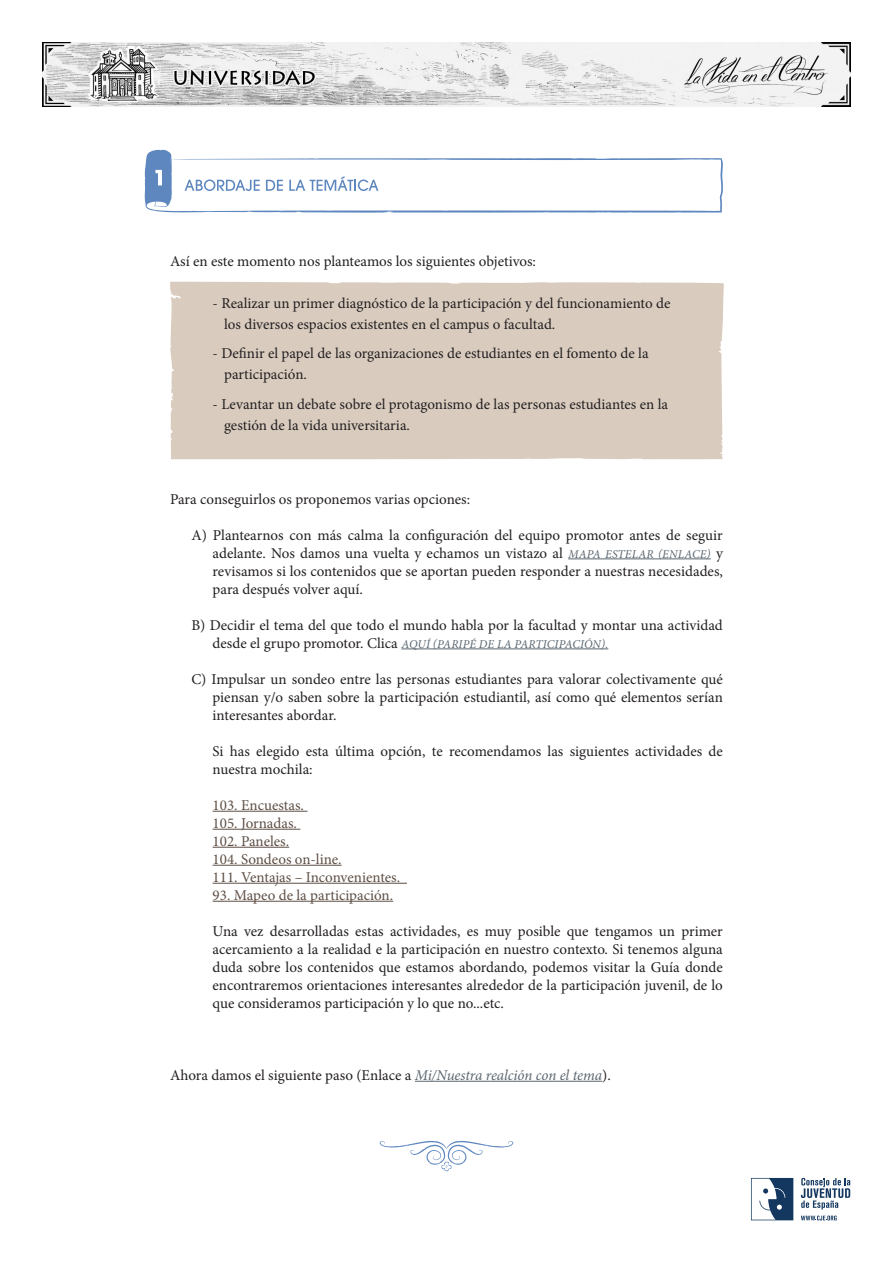
<style>
.page{position:relative;width:893px;height:1263px;background:#fff}
.page>*{position:absolute;margin:0;border:0;box-sizing:border-box;transform-origin:0 0}
.Texto_bruto_Etapas{font:15px/18px "Minion Pro";color:#231f20;text-align:justify}
.destacado_puntos_eta{font:15px/21px "Minion Pro";color:#231f20}
.Texto_bruto_Etapas-2{font:15px "Minion Pro";color:#5e4f45}
.Texto_bruto_Etapas-3{font:italic 12px "Minion Pro";letter-spacing:.005em;color:#5a6670}
.s1{font-style:italic;font-size:12px;color:#5a6670}
.s2{font-style:normal;font-size:15px;color:#231f20}
.s3{font-style:italic;color:#5a6670}
</style>
<div class="page">
<svg style="left:801px;top:1178px;width:49px;height:31px"></svg>
<svg style="left:801px;top:1215px;width:36px;height:5px"></svg>
<svg style="left:751px;top:1178px;width:42px;height:42px"></svg>
<svg style="left:145px;top:150px;width:578px;height:63px"></svg>
<div style="left:170px;top:282px;width:554px;height:177px;background:#d9ccbf"></div>
<img style="left:43px;top:43px;width:807px;height:63px">
<hr style="left:568px;top:559px;width:143px;height:1px;background:#5a6670">
<hr style="left:401px;top:649px;width:207px;height:1px;background:#5a6670">
<hr style="left:213px;top:811px;width:94px;height:1px;background:#5e4f45">
<hr style="left:213px;top:829px;width:87px;height:1px;background:#5e4f45">
<hr style="left:213px;top:847px;width:76px;height:1px;background:#5e4f45">
<hr style="left:213px;top:865px;width:129px;height:1px;background:#5e4f45">
<hr style="left:213px;top:883px;width:194px;height:1px;background:#5e4f45">
<hr style="left:213px;top:901px;width:180px;height:1px;background:#5e4f45">
<hr style="left:415px;top:1081px;width:187px;height:1px;background:#5a6670">
<svg style="left:380px;top:1141px;width:133px;height:30px"></svg>
<p class="Texto_bruto_Etapas" style="left:170px;top:252px;width:367px">Así en este momento nos planteamos los siguientes objetivos:</p>
<p class="destacado_puntos_eta" style="left:224px;top:292px;width:448px;text-indent:-11px">- Realizar un primer diagnóstico de la participación y del funcionamiento de los diversos espacios existentes en el campus o facultad.</p>
<p class="destacado_puntos_eta" style="left:224px;top:343px;width:426px;text-indent:-11px">- Definir el papel de las organizaciones de estudiantes en el fomento de la participación.</p>
<p class="destacado_puntos_eta" style="left:224px;top:393px;width:446px;text-indent:-11px">- Levantar un debate sobre el protagonismo de las personas estudiantes en la gestión de la vida universitaria.</p>
<p class="Texto_bruto_Etapas" style="left:170px;top:490px;width:302px">Para conseguirlos os proponemos varias opciones:</p>
<p class="Texto_bruto_Etapas" style="left:213px;top:526px;width:512px;text-indent:-21px">A) Plantearnos con más calma la configuración del equipo promotor antes de seguir adelante. Nos damos una vuelta y echamos un vistazo al <span class="s1">MAPA ESTELAR (ENLACE)</span> y revisamos si los contenidos que se aportan pueden responder a nuestras necesidades, para después volver aquí.</p>
<p class="Texto_bruto_Etapas" style="left:191px;top:616px;width:533px">B) Decidir el tema del que todo el mundo habla por la facultad y montar una actividad</p>
<p class="Texto_bruto_Etapas-3" style="left:213px;top:636px;width:397px"><span class="s2">desde el grupo promotor. Clica</span> AQUÍ (PARIPÉ DE LA PARTICIPACIÓN).</p>
<p class="Texto_bruto_Etapas" style="left:213px;top:670px;width:512px;text-indent:-21px">C) Impulsar un sondeo entre las personas estudiantes para valorar colectivamente qué piensan y/o saben sobre la participación estudiantil, así como qué elementos serían interesantes abordar.</p>
<p class="Texto_bruto_Etapas" style="left:213px;top:742px;width:512px">Si has elegido esta última opción, te recomendamos las siguientes actividades de nuestra mochila:</p>
<p class="Texto_bruto_Etapas-2" style="left:213px;top:795px;width:93px">103. Encuestas.</p>
<p class="Texto_bruto_Etapas-2" style="left:213px;top:813px;width:86px">105. Jornadas.</p>
<p class="Texto_bruto_Etapas-2" style="left:213px;top:831px;width:78px">102. Paneles.</p>
<p class="Texto_bruto_Etapas-2" style="left:213px;top:849px;width:130px">104. Sondeos on-line.</p>
<p class="Texto_bruto_Etapas-2" style="left:213px;top:867px;width:189px">111. Ventajas – Inconvenientes.</p>
<p class="Texto_bruto_Etapas-2" style="left:213px;top:885px;width:182px">93. Mapeo de la participación.</p>
<p class="Texto_bruto_Etapas" style="left:213px;top:922px;width:512px">Una vez desarrolladas estas actividades, es muy posible que tengamos un primer acercamiento a la realidad e la participación en nuestro contexto. Si tenemos alguna duda sobre los contenidos que estamos abordando, podemos visitar la Guía donde encontraremos orientaciones interesantes alrededor de la participación juvenil, de lo que consideramos participación y lo que no...etc.</p>
<p class="Texto_bruto_Etapas" style="left:170px;top:1066px;width:442px">Ahora damos el siguiente paso (Enlace a <span class="s3">Mi/Nuestra realción con el tema</span>).</p>
</div>
